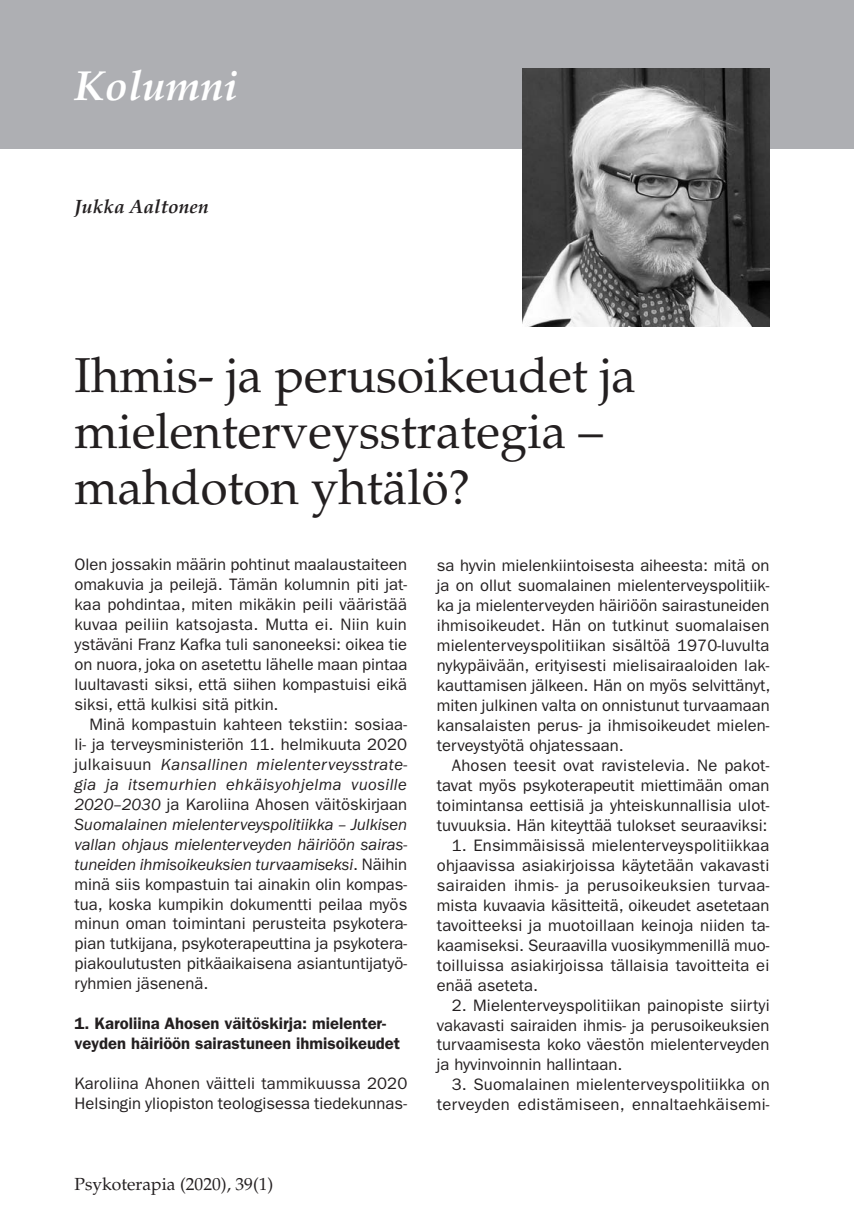
<style>
.page{position:relative;width:854px;height:1231px;background:#fff}
.page>*{position:absolute;margin:0;border:0;box-sizing:border-box;transform-origin:0 0}
.Otsikko{font:49px/56px "Palatino";color:#231f20}
.Otsikko_Pääkirjoitus{font:italic 700 42px "Palatino";color:#fff}
.Kirjoittaja{font:italic 700 19.25px "Palatino";color:#231f20}
.t1{font:17.5px "Palatino";color:#231f20}
.Leipä{font:16.62px/19.9px "ITC Franklin Gothic Std";color:#231f20;text-align:justify}
.Leipä_Eka{font:16.62px/19.9px "ITC Franklin Gothic Std";color:#231f20;text-align:justify}
.Väliotsikko{font:600 16.62px/19.9px "ITC Franklin Gothic Std";color:#231f20}
.Leipä-2{font:16.62px/19.9px "ITC Franklin Gothic Std";letter-spacing:.02em;color:#231f20;text-align:right}
.s1{font-style:italic}
</style>
<div class="page">
<div style="left:0;top:0;width:853px;height:149px;background:#aeafb3"></div>
<img style="left:522px;top:68px;width:247px;height:258px">
<p class="Otsikko_Pääkirjoitus" style="left:74px;top:61px;width:165px">Kolumni</p>
<p class="Kirjoittaja" style="left:74px;top:195px;width:136px">Jukka Aaltonen</p>
<p class="Otsikko" style="left:74px;top:348px;width:563px">Ihmis- ja perusoikeudet ja mielenterveysstrategia – mahdoton yhtälö?</p>
<p class="Leipä_Eka" style="left:74px;top:554px;width:334px">Olen jossakin määrin pohtinut maalaustaiteen omakuvia ja peilejä. Tämän kolumnin piti jat&shy;kaa pohdintaa, miten mikäkin peili vääristää kuvaa peiliin katsojasta. Mutta ei. Niin kuin ystäväni Franz Kafka tuli sanoneeksi: oikea tie on nuora, joka on asetettu lähelle maan pintaa luultavasti siksi, että siihen kompastuisi eikä siksi, että kulkisi sitä pitkin.</p>
<p class="Leipä" style="left:74px;top:714px;width:334px;text-indent:15px">Minä kompastuin kahteen tekstiin: sosiaa&shy;li- ja terveysministeriön 11. helmikuuta 2020 julkaisuun <span class="s1">Kansallinen mielenterveysstrate&shy;gia ja itsemurhien ehkäisyohjelma vuosille 2020–2030</span> ja Karoliina Ahosen väitöskirjaan <span class="s1">Suomalainen mielenterveyspolitiikka – Julkisen vallan ohjaus mielenterveyden häiriöön sairas&shy;tuneiden ihmisoikeuksien turvaamiseksi</span>. Näihin minä siis kompastuin tai ainakin olin kompas&shy;tua, koska kumpikin dokumentti peilaa myös minun oman toimintani perusteita psykotera&shy;pian tutkijana, psykoterapeuttina ja psykotera&shy;piakoulutusten pitkäaikaisena asiantuntijatyö&shy;ryhmien jäsenenä.</p>
<p class="Väliotsikko" style="left:74px;top:1013px;width:327px">1. Karoliina Ahosen väitöskirja: mielenter&shy;veyden häiriöön sairastuneen ihmisoikeudet</p>
<p class="Leipä_Eka" style="left:74px;top:1073px;width:334px">Karoliina Ahonen väitteli tammikuussa 2020<br>Helsingin yliopiston teologisessa tiedekunnas-</p>
<p class="t1" style="left:74px;top:1173px;width:200px">Psykoterapia (2020), 39(1)</p>
<p class="Leipä_Eka" style="left:437px;top:556px;width:335px">sa hyvin mielenkiintoisesta aiheesta: mitä on ja on ollut suomalainen mielenterveyspolitiik&shy;ka ja mielenterveyden häiriöön sairastuneiden ihmisoikeudet. Hän on tutkinut suomalaisen mielenterveyspolitiikan sisältöä 1970-luvulta nykypäivään, erityisesti mielisairaaloiden lak&shy;kauttamisen jälkeen. Hän on myös selvittänyt, miten julkinen valta on onnistunut turvaamaan kansalaisten perus- ja ihmisoikeudet mielen&shy;terveystyötä ohjatessaan.</p>
<p class="Leipä" style="left:437px;top:755px;width:334px;text-indent:15px">Ahosen teesit ovat ravistelevia. Ne pakot&shy;tavat myös psykoterapeutit miettimään oman toimintansa eettisiä ja yhteiskunnallisia ulot&shy;tuvuuksia. Hän kiteyttää tulokset seuraaviksi:</p>
<p class="Leipä" style="left:437px;top:835px;width:334px;text-indent:15px">1. Ensimmäisissä mielenterveyspolitiikkaa ohjaavissa asiakirjoissa käytetään vakavasti sairaiden ihmis- ja perusoikeuksien turvaa&shy;mista kuvaavia käsitteitä, oikeudet asetetaan tavoitteeksi ja muotoillaan keinoja niiden ta&shy;kaamiseksi. Seuraavilla vuosikymmenillä muo&shy;toilluissa asiakirjoissa tällaisia tavoitteita ei enää aseteta.</p>
<p class="Leipä" style="left:437px;top:994px;width:334px;text-indent:15px">2. Mielenterveyspolitiikan painopiste siirtyi vakavasti sairaiden ihmis- ja perusoikeuksien turvaamisesta koko väestön mielenterveyden ja hyvinvoinnin hallintaan.</p>
<p class="Leipä-2" style="left:437px;top:1074px;width:334px">3. Suomalainen mielenterveyspolitiikka on terveyden edistämiseen, ennaltaehkäisemi-</p>
</div>
